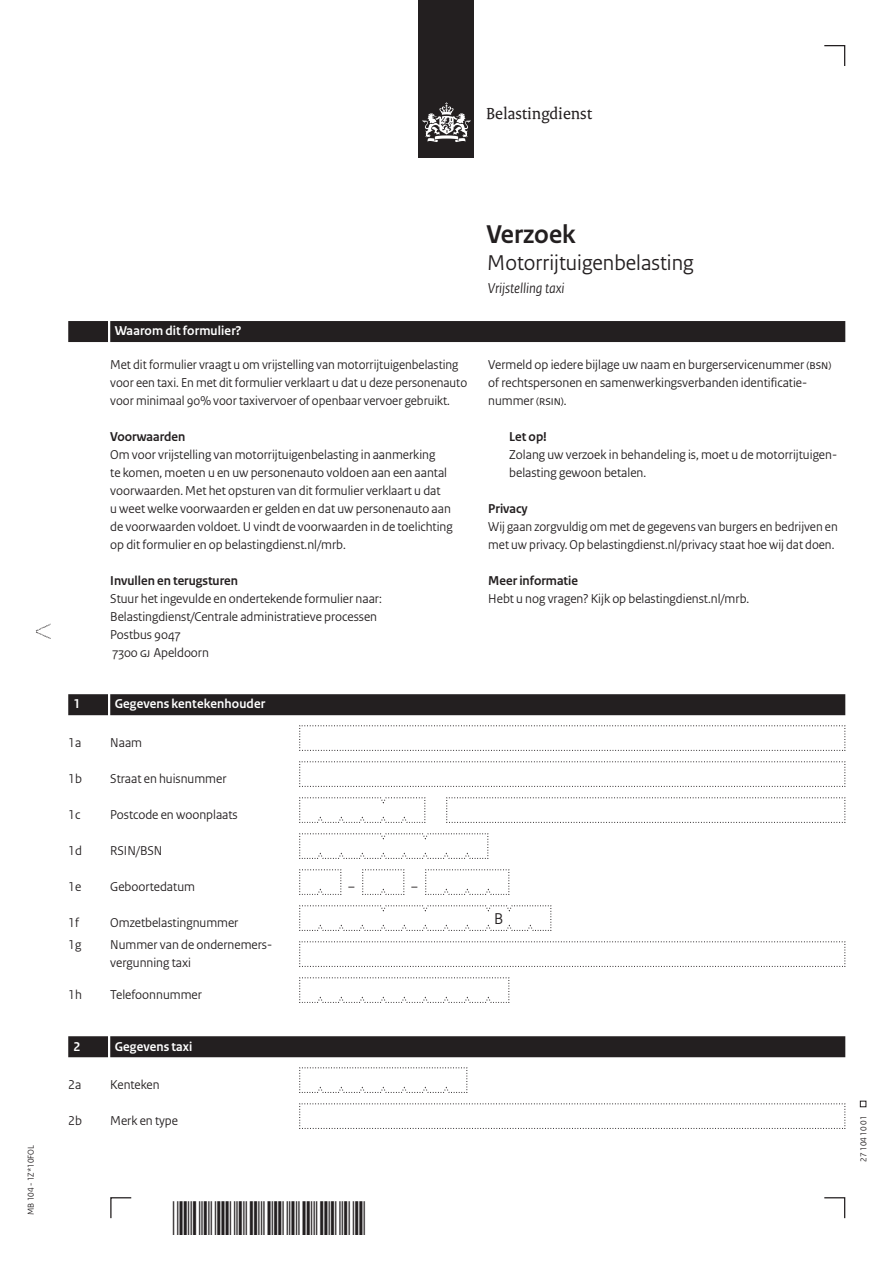
<style>
.page{position:relative;width:893px;height:1263px;background:#fff}
.page>*{position:absolute;margin:0;border:0;box-sizing:border-box;transform-origin:0 0}
.t1{font:700 27px "Rijksoverheid Sans Heading";color:#231f20}
.t2{font:22.5px "Rijksoverheid Sans Heading";color:#231f20}
.t3{font:17.25px "Rijksoverheid Serif";color:#231f20}
.t4{font:16.5px "Rijksoverheid Sans Heading";color:#231f20}
.t5{font:italic 15px "Rijksoverheid Sans Heading";color:#231f20}
.t6{font:13.5px/18px "Rijksoverheid Sans Heading";color:#231f20}
.t7{font:700 13.5px "Rijksoverheid Sans Heading";color:#231f20}
.t8{font:700 13.5px "Rijksoverheid Sans Heading";letter-spacing:.01em;color:#fff}
.t9{font:9px "Rijksoverheid Sans Heading";color:#231f20}
</style>
<div class="page">
<svg style="left:824px;top:1197px;width:22px;height:22px"></svg>
<svg style="left:110px;top:1197px;width:22px;height:22px"></svg>
<svg style="left:824px;top:45px;width:22px;height:21px"></svg>
<svg style="left:860px;top:1101px;width:6px;height:6px"></svg>
<div style="left:419px;top:0;width:55px;height:158px;background:#231f20"></div>
<svg style="left:423px;top:102px;width:47px;height:40px"></svg>
<svg style="left:36px;top:624px;width:15px;height:15px"></svg>
<div style="left:110px;top:321px;width:735px;height:21px;background:#231f20"></div>
<div style="left:68px;top:321px;width:40px;height:21px;background:#231f20"></div>
<div style="left:110px;top:694px;width:735px;height:21px;background:#231f20"></div>
<div style="left:68px;top:694px;width:40px;height:21px;background:#231f20"></div>
<div style="left:110px;top:1036px;width:735px;height:21px;background:#231f20"></div>
<div style="left:68px;top:1036px;width:40px;height:21px;background:#231f20"></div>
<svg style="left:299px;top:725px;width:547px;height:26px"></svg>
<svg style="left:299px;top:761px;width:547px;height:26px"></svg>
<svg style="left:299px;top:797px;width:127px;height:26px"></svg>
<svg style="left:446px;top:797px;width:400px;height:26px"></svg>
<svg style="left:299px;top:833px;width:190px;height:26px"></svg>
<svg style="left:299px;top:869px;width:43px;height:26px"></svg>
<svg style="left:362px;top:869px;width:43px;height:26px"></svg>
<svg style="left:425px;top:869px;width:85px;height:26px"></svg>
<svg style="left:299px;top:905px;width:253px;height:26px"></svg>
<svg style="left:299px;top:941px;width:547px;height:26px"></svg>
<svg style="left:299px;top:977px;width:211px;height:26px"></svg>
<svg style="left:299px;top:1067px;width:169px;height:26px"></svg>
<svg style="left:299px;top:1103px;width:547px;height:26px"></svg>
<p class="t3" style="left:486px;top:103px;width:107px">Belastingdienst</p>
<p class="t9" style="left:26px;top:1215px;width:72px;rotate:-90deg">MB 104 - 1Z*10FOL</p>
<p class="t8" style="left:115px;top:323px;width:128px">Waarom dit formulier?</p>
<p class="t6" style="left:110px;top:356px;width:358px">Met dit formulier vraagt u om vrijstelling van motorrijtuigenbelasting voor een taxi. En met dit formulier verklaart u dat u deze personenauto voor minimaal 90% voor taxivervoer of openbaar vervoer gebruikt.</p>
<p class="t7" style="left:110px;top:429px;width:76px">Voorwaarden</p>
<p class="t6" style="left:110px;top:446px;width:344px">Om voor vrijstelling van motorrijtuigenbelasting in aanmerking<br>te komen, moeten u en uw personenauto voldoen aan een aantal voorwaarden. Met het opsturen van dit formulier verklaart u dat<br>u weet welke voorwaarden er gelden en dat uw personenauto aan de voorwaarden voldoet. U vindt de voorwaarden in de toelichting op dit formulier en op belastingdienst.nl/mrb.</p>
<p class="t7" style="left:110px;top:573px;width:129px">Invullen en terugsturen</p>
<p class="t6" style="left:110px;top:590px;width:273px">Stuur het ingevulde en ondertekende formulier naar:<br>Belastingdienst/Centrale administratieve processen Postbus 9047<br>7300 GJ Apeldoorn</p>
<h1 class="t1" style="left:486px;top:219px;width:91px">Verzoek</h1>
<h2 class="t2" style="left:487px;top:250px;width:208px">Motorrijtuigenbelasting</h2>
<p class="t5" style="left:488px;top:279px;width:78px">Vrijstelling taxi</p>
<p class="t6" style="left:488px;top:356px;width:345px">Vermeld op iedere bijlage uw naam en burgerservicenummer (BSN) of rechtspersonen en samenwerkingsverbanden identificatie&shy;nummer (RSIN).</p>
<p class="t7" style="left:509px;top:429px;width:39px">Let op!</p>
<p class="t6" style="left:509px;top:446px;width:328px">Zolang uw verzoek in behandeling is, moet u de motorrijtuigen&shy;belasting gewoon betalen.</p>
<p class="t7" style="left:488px;top:501px;width:41px">Privacy</p>
<p class="t6" style="left:488px;top:518px;width:351px">Wij gaan zorgvuldig om met de gegevens van burgers en bedrijven en met uw privacy. Op belastingdienst.nl/privacy staat hoe wij dat doen.</p>
<p class="t7" style="left:488px;top:573px;width:91px">Meer informatie</p>
<p class="t6" style="left:488px;top:590px;width:263px">Hebt u nog vragen? Kijk op belastingdienst.nl/mrb.</p>
<p class="t8" style="left:74px;top:696px;width:8px">1</p>
<p class="t8" style="left:115px;top:696px;width:152px">Gegevens kentekenhouder</p>
<p class="t6" style="left:68px;top:734px;width:15px">1a</p>
<p class="t6" style="left:110px;top:734px;width:33px">Naam</p>
<p class="t6" style="left:68px;top:770px;width:15px">1b</p>
<p class="t6" style="left:110px;top:770px;width:118px">Straat en huisnummer</p>
<p class="t6" style="left:68px;top:806px;width:14px">1c</p>
<p class="t6" style="left:110px;top:806px;width:129px">Postcode en woonplaats</p>
<p class="t6" style="left:68px;top:842px;width:15px">1d</p>
<p class="t6" style="left:110px;top:842px;width:54px">RSIN/BSN</p>
<p class="t6" style="left:68px;top:878px;width:15px">1e</p>
<p class="t6" style="left:110px;top:878px;width:86px">Geboortedatum</p>
<p class="t6" style="left:348px;top:878px;width:8px">–</p>
<p class="t6" style="left:411px;top:878px;width:8px">–</p>
<p class="t6" style="left:68px;top:914px;width:12px">1f</p>
<p class="t6" style="left:110px;top:914px;width:130px">Omzetbelastingnummer</p>
<p class="t4" style="left:494px;top:909px;width:11px">B</p>
<p class="t6" style="left:68px;top:936px;width:15px">1g</p>
<p class="t6" style="left:110px;top:936px;width:163px">Nummer van de ondernemers&shy;vergunning taxi</p>
<p class="t6" style="left:68px;top:986px;width:15px">1h</p>
<p class="t6" style="left:110px;top:986px;width:93px">Telefoonnummer</p>
<p class="t8" style="left:73px;top:1038px;width:8px">2</p>
<p class="t8" style="left:115px;top:1038px;width:79px">Gegevens taxi</p>
<p class="t6" style="left:68px;top:1076px;width:15px">2a</p>
<p class="t6" style="left:110px;top:1076px;width:51px">Kenteken</p>
<p class="t6" style="left:68px;top:1112px;width:15px">2b</p>
<p class="t6" style="left:110px;top:1112px;width:69px">Merk en type</p>
<p class="t9" style="left:858px;top:1161px;width:47px;rotate:-90deg">27 104 10 01</p>
</div>
